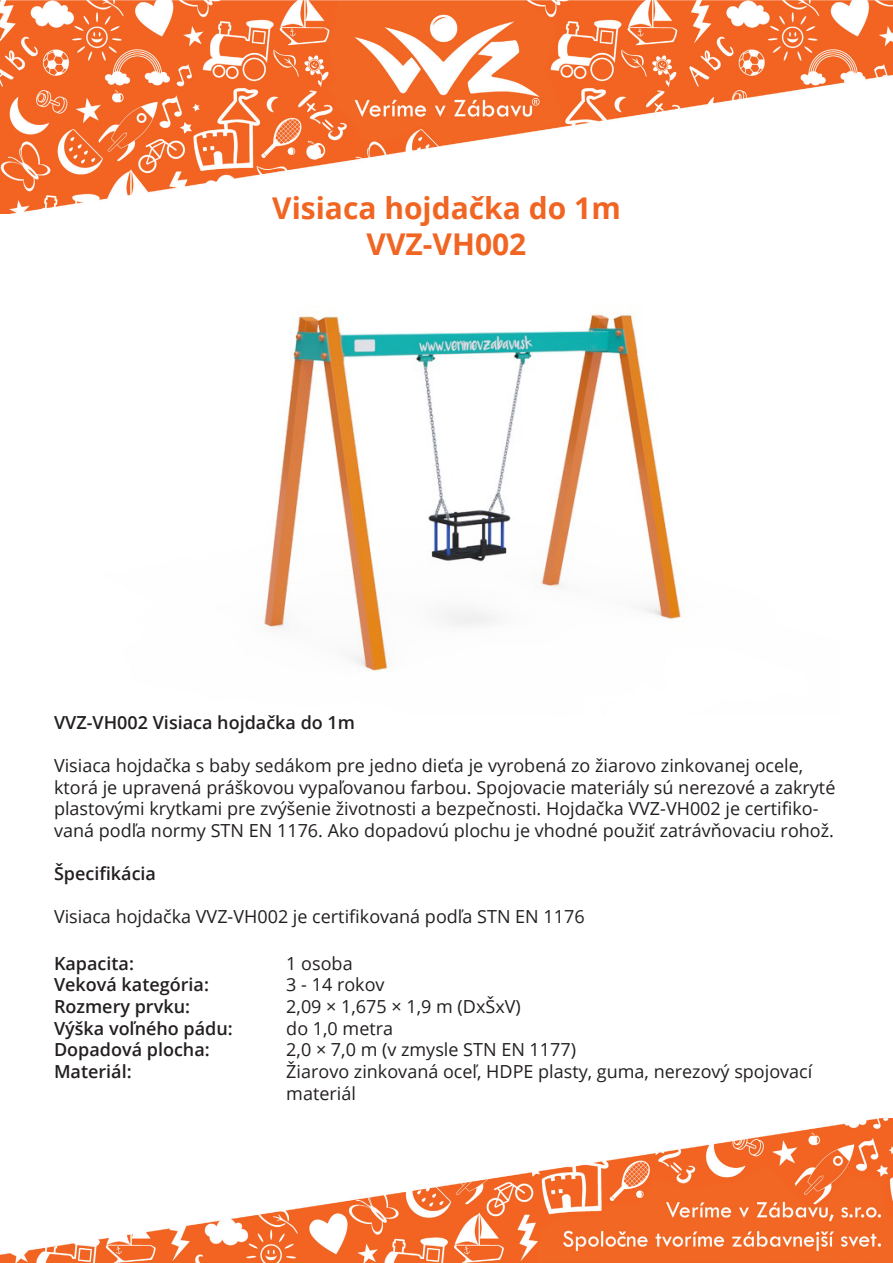
<style>
.page{position:relative;width:893px;height:1263px;background:#fff}
.page>*{position:absolute;margin:0;border:0;box-sizing:border-box;transform-origin:0 0}
.Veľký_Nádpis_-_Oranžová_-_20pt{font:700 30px "Open Sans";color:#f16523}
.Text_čierna_12pt{font:18px/21.6px "Open Sans";color:#231f20}
.Malý_nádpis_-_čierna_12pt{font:600 18px "Open Sans";color:#231f20}
</style>
<div class="page">
<img style="left:0;top:0;width:893px;height:214px">
<img style="left:0;top:1118px;width:893px;height:145px">
<img style="left:263px;top:313px;width:419px;height:359px">
<p class="Veľký_Nádpis_-_Oranžová_-_20pt" style="left:272px;top:187px;width:350px">Visiaca hojdačka do 1m</p>
<p class="Veľký_Nádpis_-_Oranžová_-_20pt" style="left:367px;top:223px;width:161px">VVZ-VH002</p>
<p class="Malý_nádpis_-_čierna_12pt" style="left:54px;top:710px;width:303px">VVZ-VH002 Visiaca hojdačka do 1m</p>
<p class="Text_čierna_12pt" style="left:54px;top:754px;width:783px">Visiaca hojdačka s baby sedákom pre jedno dieťa je vyrobená zo žiarovo zinkovanej ocele, ktorá je upravená práškovou vypaľovanou farbou. Spojovacie materiály sú nerezové a zakryté plastovými krytkami pre zvýšenie životnosti a bezpečnosti. Hojdačka VVZ-VH002 je certifiko&shy;vaná podľa normy STN EN 1176. Ako dopadovú plochu je vhodné použiť zatrávňovaciu rohož.</p>
<p class="Malý_nádpis_-_čierna_12pt" style="left:54px;top:861px;width:104px">Špecifikácia</p>
<p class="Text_čierna_12pt" style="left:54px;top:905px;width:532px">Visiaca hojdačka VVZ-VH002 je certifikovaná podľa STN EN 1176</p>
<p class="Malý_nádpis_-_čierna_12pt" style="left:54px;top:951px;width:81px">Kapacita:</p>
<p class="Malý_nádpis_-_čierna_12pt" style="left:54px;top:972px;width:156px">Veková kategória:</p>
<p class="Malý_nádpis_-_čierna_12pt" style="left:54px;top:994px;width:138px">Rozmery prvku:</p>
<p class="Malý_nádpis_-_čierna_12pt" style="left:54px;top:1016px;width:180px">Výška voľného pádu:</p>
<p class="Malý_nádpis_-_čierna_12pt" style="left:54px;top:1037px;width:157px">Dopadová plocha:</p>
<p class="Malý_nádpis_-_čierna_12pt" style="left:54px;top:1059px;width:79px">Materiál:</p>
<p class="Text_čierna_12pt" style="left:286px;top:952px;width:68px">1 osoba</p>
<p class="Text_čierna_12pt" style="left:286px;top:974px;width:100px">3 - 14 rokov</p>
<p class="Text_čierna_12pt" style="left:286px;top:995px;width:236px">2,09 × 1,675 × 1,9 m (DxŠxV)</p>
<p class="Text_čierna_12pt" style="left:286px;top:1017px;width:108px">do 1,0 metra</p>
<p class="Text_čierna_12pt" style="left:286px;top:1038px;width:291px">2,0 × 7,0 m (v zmysle STN EN 1177)</p>
<p class="Text_čierna_12pt" style="left:286px;top:1060px;width:528px">Žiarovo zinkovaná oceľ, HDPE plasty, guma, nerezový spojovací materiál</p>
</div>
